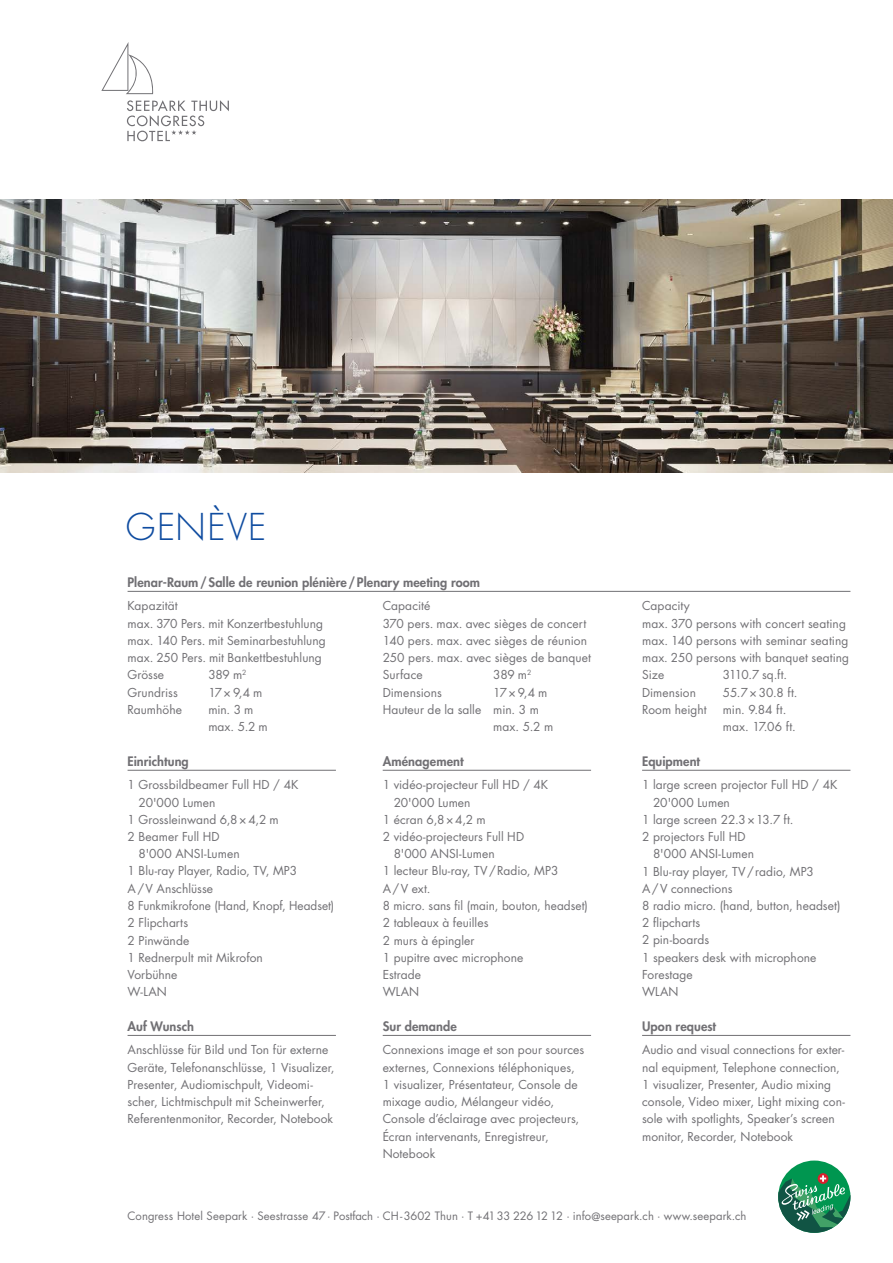
<style>
.page{position:relative;width:893px;height:1263px;background:#fff}
.page>*{position:absolute;margin:0;border:0;box-sizing:border-box;transform-origin:0 0}
.t1{font:300 36px "Futura Std";letter-spacing:.04em;color:#0f4ca0}
.t2{font:800 12.75px "Futura Std";letter-spacing:.005em;color:#717074}
.t3{font:12px/17.2px "Futura Std";letter-spacing:.005em;color:#717074}
.t4{font:11.25px "Futura Std";letter-spacing:.005em;color:#717074}
</style>
<div class="page">
<hr style="left:128px;top:591px;width:722px;height:1px;background:#717074">
<svg style="left:101px;top:42px;width:53px;height:52px"></svg>
<svg style="left:127px;top:100px;width:102px;height:41px"></svg>
<div style="left:778px;top:1160px;width:72px;height:73px;background:#009650;border-radius:50%"></div>
<div style="left:818px;top:1173px;width:10px;height:11px;background:#da202d;border-radius:50%"></div>
<svg style="left:778px;top:1175px;width:72px;height:58px"></svg>
<img style="left:0;top:200px;width:893px;height:272px">
<hr style="left:642px;top:770px;width:208px;height:1px;background:#717074">
<hr style="left:642px;top:1035px;width:208px;height:1px;background:#717074">
<hr style="left:383px;top:770px;width:208px;height:1px;background:#717074">
<hr style="left:383px;top:1035px;width:208px;height:1px;background:#717074">
<hr style="left:128px;top:770px;width:208px;height:1px;background:#717074">
<hr style="left:128px;top:1035px;width:208px;height:1px;background:#717074">
<h1 class="t1" style="left:126px;top:505px;width:142px">GENÈVE</h1>
<p class="t2" style="left:128px;top:574px;width:354px">Plenar-Raum/Salle de reunion plénière/Plenary meeting room</p>
<p class="t3" style="left:128px;top:597px;width:200px">Kapazität<br>max. 370 Pers. mit Konzertbestuhlung max. 140 Pers. mit Seminarbestuhlung max. 250 Pers. mit Bankettbestuhlung<br>Grösse</p>
<p class="t3" style="left:208px;top:666px;width:40px">389 m<sup>2</sup></p>
<p class="t3" style="left:128px;top:684px;width:52px">Grundriss</p>
<p class="t3" style="left:208px;top:684px;width:55px">17× 9,4 m</p>
<p class="t3" style="left:128px;top:701px;width:56px">Raumhöhe</p>
<p class="t3" style="left:208px;top:701px;width:61px">min. 3 m max. 5.2 m</p>
<p class="t2" style="left:128px;top:753px;width:63px">Einrichtung</p>
<p class="t3" style="left:128px;top:776px;width:172px">1 Grossbildbeamer Full HD / 4K</p>
<p class="t3" style="left:139px;top:793px;width:78px">20'000 Lumen</p>
<p class="t3" style="left:128px;top:811px;width:153px">1 Grossleinwand 6,8×4,2 m</p>
<p class="t3" style="left:128px;top:828px;width:93px">2 Beamer Full HD</p>
<p class="t3" style="left:139px;top:845px;width:103px">8'000 ANSI-Lumen</p>
<p class="t3" style="left:128px;top:862px;width:171px">1 Blu-ray Player, Radio, TV, MP3</p>
<p class="t3" style="left:128px;top:880px;width:87px">A/V Anschlüsse</p>
<p class="t3" style="left:128px;top:897px;width:208px">8 Funkmikrofone (Hand, Knopf, Headset)</p>
<p class="t3" style="left:128px;top:914px;width:62px">2 Flipcharts</p>
<p class="t3" style="left:128px;top:931px;width:63px">2 Pinwände</p>
<p class="t3" style="left:128px;top:949px;width:137px">1 Rednerpult mit Mikrofon</p>
<p class="t3" style="left:128px;top:966px;width:51px">Vorbühne</p>
<p class="t3" style="left:128px;top:983px;width:41px">W-LAN</p>
<p class="t2" style="left:128px;top:1018px;width:68px">Auf Wunsch</p>
<p class="t3" style="left:128px;top:1041px;width:208px">Anschlüsse für Bild und Ton für externe Geräte, Telefonanschlüsse, 1 Visualizer, Presenter, Audiomischpult, Videomi&shy;scher, Lichtmischpult mit Scheinwerfer, Referentenmonitor, Recorder, Notebook</p>
<p class="t3" style="left:383px;top:597px;width:210px">Capacité<br>370 pers. max. avec sièges de concert<br>140 pers. max. avec sièges de réunion<br>250 pers. max. avec sièges de banquet<br>Surface</p>
<p class="t3" style="left:493px;top:666px;width:40px">389 m<sup>2</sup></p>
<p class="t3" style="left:383px;top:684px;width:61px">Dimensions</p>
<p class="t3" style="left:493px;top:684px;width:55px">17× 9,4 m</p>
<p class="t3" style="left:383px;top:701px;width:158px">Hauteur de la salle min. 3 m</p>
<p class="t3" style="left:493px;top:718px;width:62px">max. 5.2 m</p>
<p class="t2" style="left:383px;top:753px;width:82px">Aménagement</p>
<p class="t3" style="left:383px;top:776px;width:167px">1 vidéo-projecteur Full HD / 4K</p>
<p class="t3" style="left:394px;top:793px;width:78px">20'000 Lumen</p>
<p class="t3" style="left:383px;top:811px;width:104px">1 écran 6,8×4,2 m</p>
<p class="t3" style="left:383px;top:828px;width:143px">2 vidéo-projecteurs Full HD</p>
<p class="t3" style="left:394px;top:845px;width:103px">8'000 ANSI-Lumen</p>
<p class="t3" style="left:383px;top:862px;width:177px">1 lecteur Blu-ray, TV/Radio, MP3</p>
<p class="t3" style="left:383px;top:880px;width:49px">A/V ext.</p>
<p class="t3" style="left:383px;top:897px;width:207px">8 micro. sans fil (main, bouton, headset)</p>
<p class="t3" style="left:383px;top:914px;width:107px">2 tableaux à feuilles</p>
<p class="t3" style="left:383px;top:931px;width:93px">2 murs à épingler</p>
<p class="t3" style="left:383px;top:949px;width:142px">1 pupitre avec microphone</p>
<p class="t3" style="left:383px;top:966px;width:40px">Estrade</p>
<p class="t3" style="left:383px;top:983px;width:38px">WLAN</p>
<p class="t2" style="left:383px;top:1018px;width:76px">Sur demande</p>
<p class="t3" style="left:383px;top:1041px;width:203px">Connexions image et son pour sources externes, Connexions téléphoniques, 1 visualizer, Présentateur, Console de mixage audio, Mélangeur vidéo, Console d’éclairage avec projecteurs, Écran intervenants, Enregistreur, Notebook</p>
<p class="t3" style="left:642px;top:597px;width:208px">Capacity<br>max. 370 persons with concert seating max. 140 persons with seminar seating max. 250 persons with banquet seating<br>Size</p>
<p class="t3" style="left:723px;top:666px;width:66px">3110.7 sq.ft.</p>
<p class="t3" style="left:642px;top:684px;width:55px">Dimension</p>
<p class="t3" style="left:723px;top:684px;width:76px">55.7× 30.8 ft.</p>
<p class="t3" style="left:642px;top:701px;width:66px">Room height</p>
<p class="t3" style="left:723px;top:701px;width:74px">min. 9.84 ft. max. 17.06 ft.</p>
<p class="t2" style="left:642px;top:753px;width:59px">Equipment</p>
<p class="t3" style="left:642px;top:776px;width:197px">1 large screen projector Full HD / 4K</p>
<p class="t3" style="left:653px;top:793px;width:78px">20'000 Lumen</p>
<p class="t3" style="left:642px;top:811px;width:153px">1 large screen 22.3×13.7 ft.</p>
<p class="t3" style="left:642px;top:828px;width:105px">2 projectors Full HD</p>
<p class="t3" style="left:653px;top:845px;width:103px">8'000 ANSI-Lumen</p>
<p class="t3" style="left:642px;top:862px;width:173px">1 Blu-ray player, TV/radio, MP3</p>
<p class="t3" style="left:642px;top:880px;width:92px">A/V connections</p>
<p class="t3" style="left:642px;top:897px;width:200px">8 radio micro. (hand, button, headset)</p>
<p class="t3" style="left:642px;top:914px;width:60px">2 flipcharts</p>
<p class="t3" style="left:642px;top:931px;width:69px">2 pin-boards</p>
<p class="t3" style="left:642px;top:949px;width:176px">1 speakers desk with microphone</p>
<p class="t3" style="left:642px;top:966px;width:52px">Forestage</p>
<p class="t3" style="left:642px;top:983px;width:38px">WLAN</p>
<p class="t2" style="left:642px;top:1018px;width:75px">Upon request</p>
<p class="t3" style="left:642px;top:1041px;width:204px">Audio and visual connections for exter&shy;nal equipment, Telephone connection, 1 visualizer, Presenter, Audio mixing console, Video mixer, Light mixing con&shy;sole with spotlights, Speaker’s screen monitor, Recorder, Notebook</p>
<p class="t4" style="left:128px;top:1209px;width:620px">Congress Hotel Seepark · Seestrasse 47· Postfach · CH-3602 Thun · T +4133 226 12 12 · info@seepark.ch · www.seepark.ch</p>
</div>
